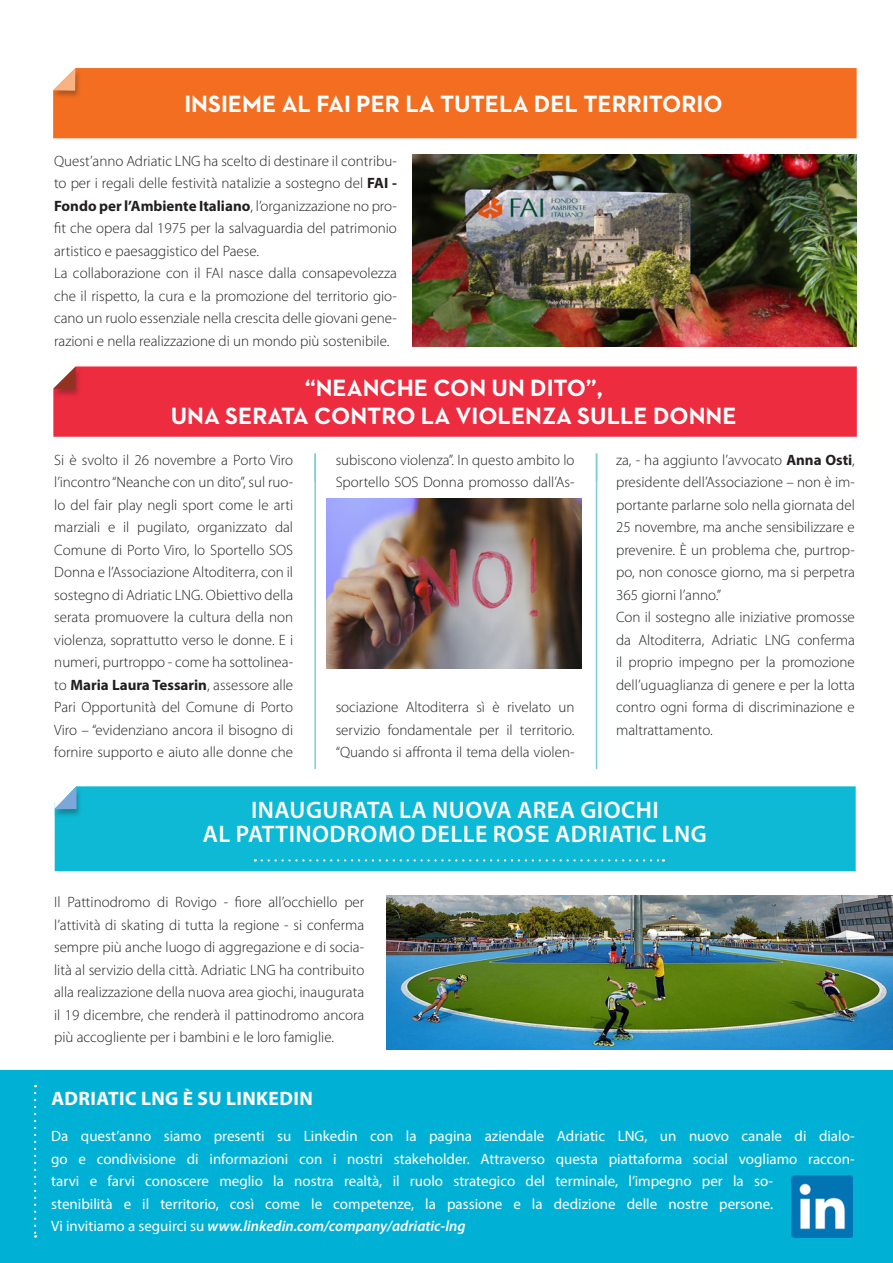
<style>
.page{position:relative;width:893px;height:1263px;background:#fff}
.page>*{position:absolute;margin:0;border:0;box-sizing:border-box;transform-origin:0 0}
.t1{font:700 24px/27.6px "Neutraface 2 Text";color:#fff;text-align:center}
.t2{font:600 24px "Myriad Pro";letter-spacing:.02em;color:#fff}
.List_Paragraph{font:700 19.5px "Myriad Pro";letter-spacing:.02em;color:#fff}
.articolo{font:300 15px/22.5px "Myriad Pro";color:#231f20;text-align:justify}
.List_Paragraph-2{font:15px/22.5px "Myriad Pro";color:#fff}
.s1{font-weight:700}
.s2{font-weight:600;font-style:italic}
</style>
<div class="page">
<hr style="left:314px;top:454px;width:2px;height:315px;background:#79ced5">
<hr style="left:596px;top:454px;width:1px;height:315px;background:#79ced5">
<img style="left:326px;top:499px;width:255px;height:169px">
<div style="left:53px;top:366px;width:804px;height:71px;background:#ed2c40"></div>
<div style="left:53px;top:68px;width:804px;height:70px;background:#f36e21"></div>
<div style="left:50px;top:68px;width:31px;height:31px;background:#231f20;opacity:.34"></div>
<svg style="left:53px;top:68px;width:22px;height:23px"></svg>
<img style="left:412px;top:155px;width:445px;height:192px">
<div style="left:55px;top:786px;width:801px;height:85px;background:#0db9d5"></div>
<svg style="left:262px;top:859px;width:402px;height:2px"></svg>
<div style="left:52px;top:786px;width:30px;height:31px;background:#231f20;opacity:.34"></div>
<svg style="left:54px;top:786px;width:22px;height:23px"></svg>
<img style="left:387px;top:896px;width:506px;height:153px">
<div style="left:0;top:1071px;width:893px;height:192px;background:#00b1d5"></div>
<svg style="left:34px;top:1093px;width:2px;height:144px"></svg>
<img style="left:791px;top:1176px;width:62px;height:61px">
<div style="left:51px;top:366px;width:31px;height:32px;background:#231f20;opacity:.34"></div>
<svg style="left:53px;top:366px;width:23px;height:23px"></svg>
<p class="t1" style="left:184px;top:89px;width:540px">INSIEME AL FAI PER LA TUTELA DEL TERRITORIO</p>
<p class="articolo" style="left:54px;top:149px;width:344px">Quest’anno Adriatic LNG ha scelto di destinare il contribu&shy;to per i regali delle festività natalizie a sostegno del <span class="s1">FAI - Fondo per l’Ambiente Italiano</span>, l’organizzazione no pro&shy;fit che opera dal 1975 per la salvaguardia del patrimonio artistico e paesaggistico del Paese.</p>
<p class="articolo" style="left:54px;top:262px;width:344px">La collaborazione con il FAI nasce dalla consapevolezza che il rispetto, la cura e la promozione del territorio gio&shy;cano un ruolo essenziale nella crescita delle giovani gene&shy;razioni e nella realizzazione di un mondo più sostenibile.</p>
<p class="t1" style="left:171px;top:374px;width:567px">“NEANCHE CON UN DITO”,<br>UNA SERATA CONTRO LA VIOLENZA SULLE DONNE</p>
<p class="articolo" style="left:54px;top:448px;width:240px">Si è svolto il 26 novembre a Porto Viro l’incontro “Neanche con un dito”, sul ruo&shy;lo del fair play negli sport come le arti marziali e il pugilato, organizzato dal Comune di Porto Viro, lo Sportello SOS Donna e l’Associazione Altoditerra, con il sostegno di Adriatic LNG. Obiettivo della serata promuovere la cultura della non violenza, soprattutto verso le donne. E i numeri, purtroppo - come ha sottolinea&shy;to <span class="s1">Maria Laura Tessarin</span>, assessore alle Pari Opportunità del Comune di Porto Viro – “evidenziano ancora il bisogno di fornire supporto e aiuto alle donne che</p>
<p class="articolo" style="left:336px;top:448px;width:240px">subiscono violenza”. In questo ambito lo<br>Sportello SOS Donna promosso dall’As-</p>
<p class="articolo" style="left:336px;top:696px;width:240px">sociazione Altoditerra sì è rivelato un servizio fondamentale per il territorio. “Quando si affronta il tema della violen-</p>
<p class="articolo" style="left:616px;top:448px;width:240px">za, - ha aggiunto l’avvocato <span class="s1">Anna Osti</span>, presidente dell’Associazione – non è im&shy;portante parlarne solo nella giornata del 25 novembre, ma anche sensibilizzare e prevenire. È un problema che, purtrop&shy;po, non conosce giorno, ma si perpetra 365 giorni l’anno.”</p>
<p class="articolo" style="left:616px;top:606px;width:240px">Con il sostegno alle iniziative promosse da Altoditerra, Adriatic LNG conferma il proprio impegno per la promozione dell’uguaglianza di genere e per la lotta contro ogni forma di discriminazione e maltrattamento.</p>
<p class="t2" style="left:251px;top:794px;width:409px">INAUGURATA LA NUOVA AREA GIOCHI</p>
<p class="t2" style="left:203px;top:819px;width:506px">AL PATTINODROMO DELLE ROSE ADRIATIC LNG</p>
<p class="articolo" style="left:54px;top:891px;width:312px">Il Pattinodromo di Rovigo - fiore all’occhiello per l’attività di skating di tutta la regione - si conferma sempre più anche luogo di aggregazione e di socia&shy;lità al servizio della città. Adriatic LNG ha contribuito alla realizzazione della nuova area giochi, inaugurata il 19 dicembre, che renderà il pattinodromo ancora più accogliente per i bambini e le loro famiglie.</p>
<p class="List_Paragraph" style="left:51px;top:1086px;width:263px">ADRIATIC LNG È SU LINKEDIN</p>
<p class="List_Paragraph-2" style="left:51px;top:1125px;width:805px">Da quest’anno siamo presenti su Linkedin con la pagina aziendale Adriatic LNG, un nuovo canale di dialo&shy;go e condivisione di informazioni con i nostri stakeholder. Attraverso questa piattaforma social vogliamo raccon&shy;tarvi e farvi conoscere meglio la nostra realtà, il ruolo strategico del terminale, l’impegno per la so-<br>stenibilità e il territorio, così come le competenze, la passione e la dedizione delle nostre persone.<br>Vi invitiamo a seguirci su <span class="s2">www.linkedin.com/company/adriatic-lng</span></p>
</div>
